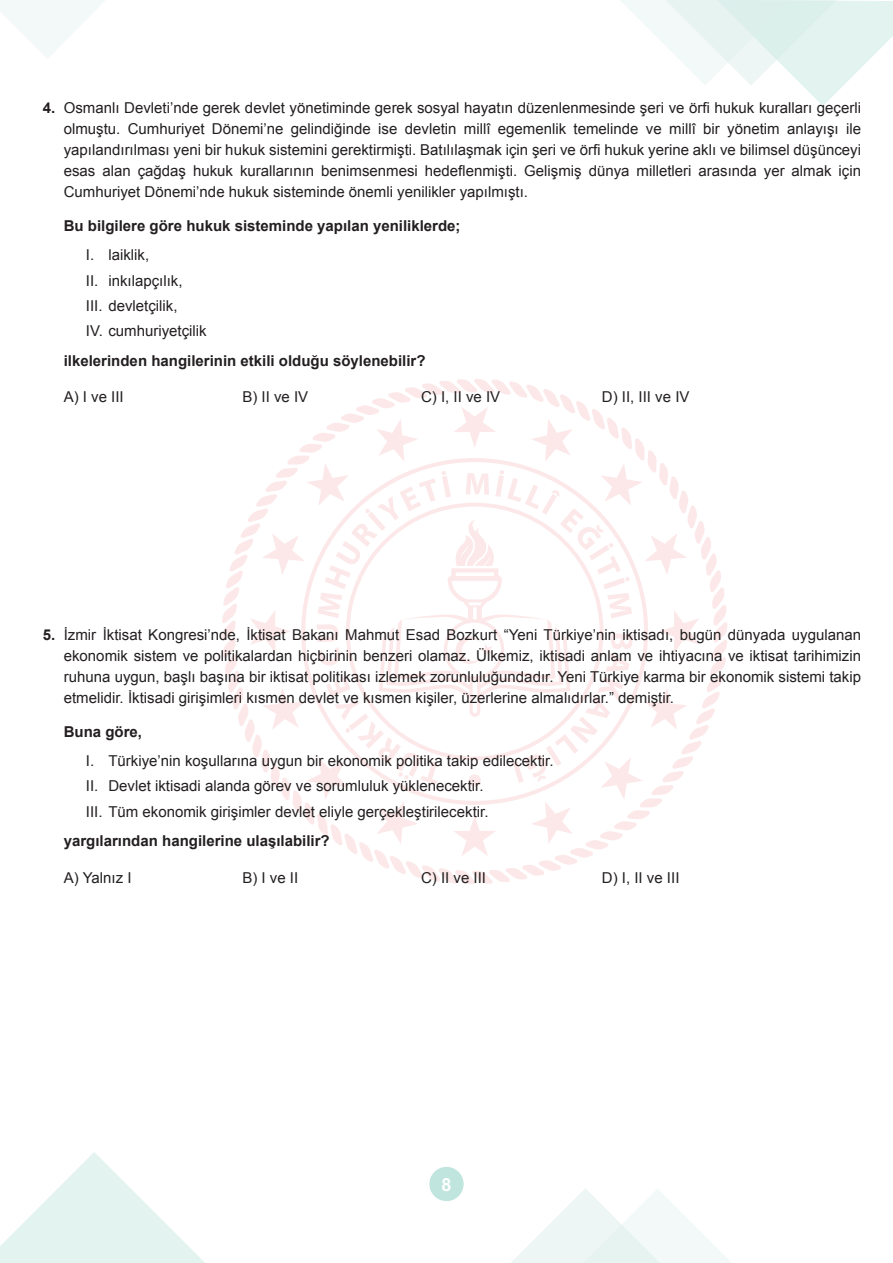
<style>
.page{position:relative;width:893px;height:1263px;background:#fff}
.page>*{position:absolute;margin:0;border:0;box-sizing:border-box;transform-origin:0 0}
.t1{font:700 18px "Arial";color:#fff}
.t2{font:15px/21px "Arial";color:#231f20;text-align:justify}
.t3{font:700 15px "Arial";color:#231f20}
.s1{font-weight:700}
</style>
<div class="page">
<svg style="left:0;top:0;width:105px;height:59px"></svg>
<svg style="left:0;top:1152px;width:205px;height:111px"></svg>
<svg style="left:511px;top:1189px;width:220px;height:74px"></svg>
<svg style="left:621px;top:0;width:272px;height:106px"></svg>
<div style="left:429px;top:1167px;width:35px;height:34px;background:#c0e4de;border-radius:50%"></div>
<svg style="left:216px;top:372px;width:518px;height:519px"></svg>
<p class="t2" style="left:64px;top:97px;width:799px;text-indent:-21px"><span class="s1">4.</span> Osmanlı Devleti’nde gerek devlet yönetiminde gerek sosyal hayatın düzenlenmesinde şeri ve örfi hukuk kuralları geçerli olmuştu. Cumhuriyet Dönemi’ne gelindiğinde ise devletin millî egemenlik temelinde ve millî bir yönetim anlayışı ile yapılandırılması yeni bir hukuk sistemini gerektirmişti. Batılılaşmak için şeri ve örfi hukuk yerine aklı ve bilimsel düşünceyi esas alan çağdaş hukuk kurallarının benimsenmesi hedeflenmişti. Gelişmiş dünya milletleri arasında yer almak için Cumhuriyet Dönemi’nde hukuk sisteminde önemli yenilikler yapılmıştı.</p>
<p class="t3" style="left:64px;top:215px;width:398px">Bu bilgilere göre hukuk sisteminde yapılan yeniliklerde;</p>
<p class="t2" style="left:86px;top:243px;width:122px;line-height:25.2px;text-align:left">I. laiklik,<br>II. inkılapçılık,<br>III. devletçilik,<br>IV. cumhuriyetçilik</p>
<p class="t3" style="left:64px;top:350px;width:363px">ilkelerinden hangilerinin etkili olduğu söylenebilir?</p>
<p class="t2" style="left:64px;top:386px;width:62px">A) I ve III</p>
<p class="t2" style="left:242px;top:386px;width:67px">B) II ve IV</p>
<p class="t2" style="left:421px;top:386px;width:81px">C) I, II ve IV</p>
<p class="t2" style="left:602px;top:386px;width:89px">D) II, III ve IV</p>
<p class="t2" style="left:64px;top:624px;width:799px;text-indent:-21px"><span class="s1">5.</span> İzmir İktisat Kongresi’nde, İktisat Bakanı Mahmut Esad Bozkurt “Yeni Türkiye’nin iktisadı, bugün dünyada uygulanan ekonomik sistem ve politikalardan hiçbirinin benzeri olamaz. Ülkemiz, iktisadi anlam ve ihtiyacına ve iktisat tarihimizin ruhuna uygun, başlı başına bir iktisat politikası izlemek zorunluluğundadır. Yeni Türkiye karma bir ekonomik sistemi takip etmelidir. İktisadi girişimleri kısmen devlet ve kısmen kişiler, üzerlerine almalıdırlar.” demiştir.</p>
<p class="t3" style="left:64px;top:721px;width:80px">Buna göre,</p>
<p class="t2" style="left:86px;top:748px;width:469px;line-height:25.2px;text-align:left">I. Türkiye’nin koşullarına uygun bir ekonomik politika takip edilecektir.<br>II. Devlet iktisadi alanda görev ve sorumluluk yüklenecektir.<br>III. Tüm ekonomik girişimler devlet eliyle gerçekleştirilecektir.</p>
<p class="t3" style="left:64px;top:830px;width:267px">yargılarından hangilerine ulaşılabilir?</p>
<p class="t2" style="left:64px;top:867px;width:69px">A) Yalnız I</p>
<p class="t2" style="left:242px;top:867px;width:57px">B) I ve II</p>
<p class="t2" style="left:421px;top:867px;width:67px">C) II ve III</p>
<p class="t2" style="left:602px;top:867px;width:79px">D) I, II ve III</p>
<p class="t1" style="left:441px;top:1171px;width:12px">8</p>
</div>
